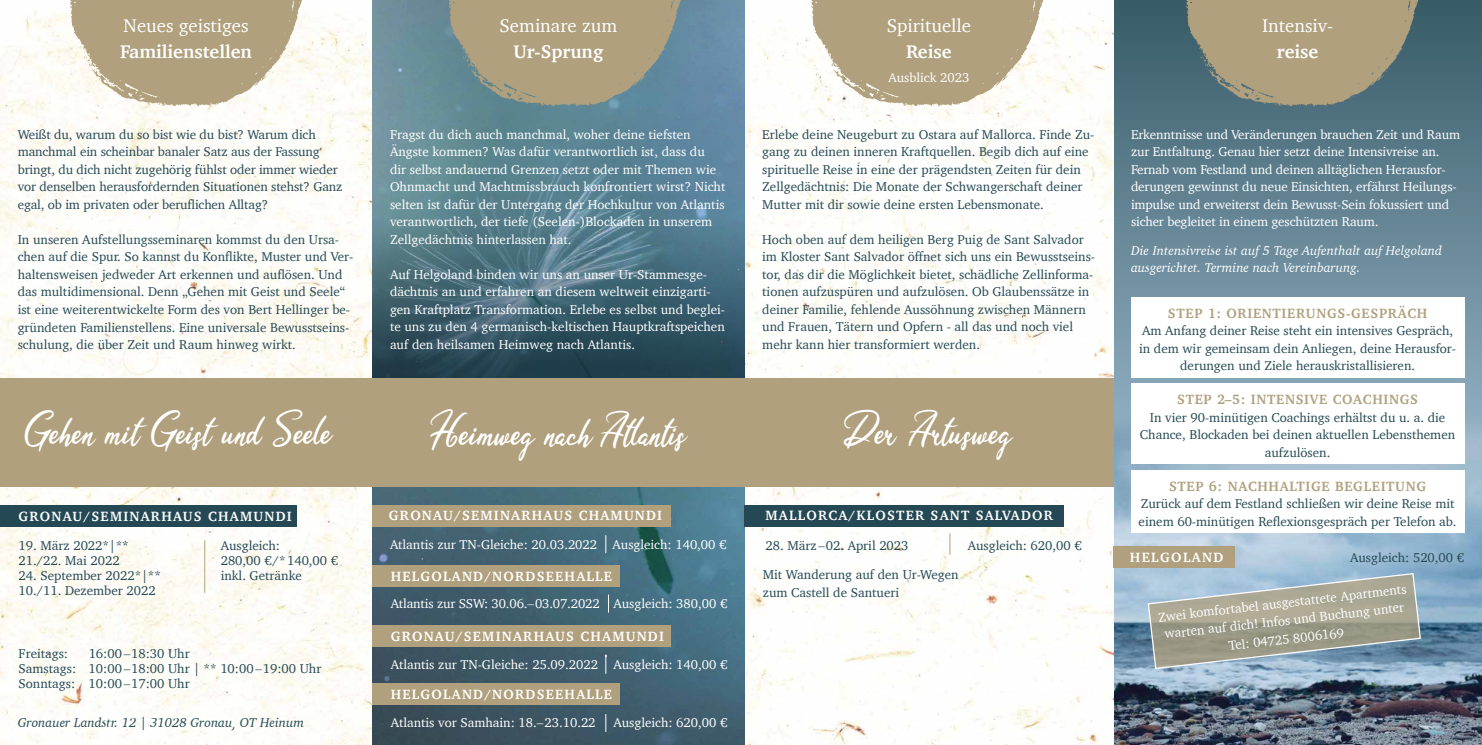
<style>
.page{position:relative;width:1482px;height:745px;background:#fff}
.page>*{position:absolute;margin:0;border:0;box-sizing:border-box;transform-origin:0 0}
.t1{font:46.25px "Olivia Dhorgent";color:#fff}
.t2{font:18.75px "Charter";color:#fff}
.t3{font:700 18.75px "Charter";color:#fff}
.t4{font:700 13.75px "Charter";letter-spacing:.09em;color:#fff}
.t5{font:700 13.75px "Charter";letter-spacing:.05em;color:#b0a07d}
.t6{font:13.12px/17.5px "Charter";color:#254954}
.t7{font:13.12px/17.5px "Charter";color:#fff}
.t8{font:italic 13.12px/17.5px "Charter";color:#fff}
.t9{font:italic 13.12px "Charter";color:#254954}
</style>
<div class="page">
<img style="left:1113px;top:666px;width:368px;height:78px">
<svg style="left:1113px;top:0;width:368px;height:666px;background:#6d8c9d"></svg>
<img style="left:0;top:0;width:1113px;height:744px">
<img style="left:372px;top:0;width:372px;height:744px">
<svg style="left:372px;top:193px;width:372px;height:184px;background:#446877"></svg>
<div style="left:0;top:377px;width:1113px;height:109px;background:#b0a07d"></div>
<div style="left:0;top:505px;width:297px;height:21px;background:#254954"></div>
<div style="left:372px;top:505px;width:299px;height:21px;background:#b0a07d"></div>
<hr style="left:204px;top:540px;width:1px;height:52px;background:#b0a07d">
<div style="left:744px;top:505px;width:319px;height:21px;background:#254954"></div>
<svg style="left:605px;top:535px;width:1px;height:18px"></svg>
<div style="left:372px;top:564px;width:247px;height:22px;background:#b0a07d"></div>
<svg style="left:608px;top:594px;width:1px;height:18px"></svg>
<div style="left:372px;top:625px;width:298px;height:21px;background:#b0a07d"></div>
<svg style="left:605px;top:655px;width:1px;height:18px"></svg>
<div style="left:372px;top:683px;width:247px;height:21px;background:#b0a07d"></div>
<svg style="left:605px;top:713px;width:1px;height:18px"></svg>
<svg style="left:949px;top:533px;width:1px;height:21px"></svg>
<svg style="left:69px;top:0;width:235px;height:107px"></svg>
<svg style="left:447px;top:0;width:236px;height:107px;background:#9c9a83"></svg>
<svg style="left:802px;top:0;width:243px;height:124px"></svg>
<svg style="left:1184px;top:0;width:236px;height:107px;background:#97937b"></svg>
<div style="left:1113px;top:545px;width:121px;height:22px;background:#b0a07d"></div>
<div style="left:1130px;top:383px;width:333px;height:80px;background:#fff"></div>
<div style="left:1130px;top:297px;width:333px;height:80px;background:#fff"></div>
<div style="left:1130px;top:470px;width:333px;height:62px;background:#fff"></div>
<svg style="left:1146px;top:572px;width:275px;height:97px;background:#a0a9a5"></svg>
<h2 class="t2" style="left:124px;top:9px;width:126px">Neues geistiges</h2>
<h2 class="t3" style="left:120px;top:35px;width:133px">Familienstellen</h2>
<p class="t6" style="left:18px;top:125px;width:326px">Weißt du, warum du so bist wie du bist? Warum dich manchmal ein scheinbar banaler Satz aus der Fassung bringt, du dich nicht zugehörig fühlst oder immer wieder vor denselben herausfordernden Situationen stehst? Ganz egal, ob im privaten oder beruflichen Alltag?</p>
<p class="t6" style="left:18px;top:230px;width:337px">In unseren Aufstellungsseminaren kommst du den Ursa&shy;chen auf die Spur. So kannst du Konflikte, Muster und Ver&shy;haltensweisen jedweder Art erkennen und auflösen. Und das multidimensional. Denn „Gehen mit Geist und Seele“ ist eine weiterentwickelte Form des von Bert Hellinger be&shy;gründeten Familienstellens. Eine universale Bewusstseins&shy;schulung, die über Zeit und Raum hinweg wirkt.</p>
<h2 class="t2" style="left:499px;top:9px;width:119px">Seminare zum</h2>
<h2 class="t3" style="left:513px;top:35px;width:91px">Ur-Sprung</h2>
<p class="t7" style="left:390px;top:125px;width:337px">Fragst du dich auch manchmal, woher deine tiefsten Ängste kommen? Was dafür verantwortlich ist, dass du<br>dir selbst andauernd Grenzen setzt oder mit Themen wie Ohnmacht und Machtmissbrauch konfrontiert wirst? Nicht selten ist dafür der Untergang der Hochkultur von Atlantis verantwortlich, der tiefe (Seelen-)Blockaden in unserem Zellgedächtnis hinterlassen hat.</p>
<p class="t7" style="left:390px;top:265px;width:336px">Auf Helgoland binden wir uns an unser Ur-Stammesge&shy;dächtnis an und erfahren an diesem weltweit einzigarti&shy;gen Kraftplatz Transformation. Erlebe es selbst und beglei&shy;te uns zu den 4 germanisch-keltischen Hauptkraftspeichen auf den heilsamen Heimweg nach Atlantis.</p>
<h1 class="t1" style="left:24px;top:408px;width:309px">Gehen mit Geist und Seele</h1>
<h1 class="t1" style="left:430px;top:408px;width:258px">Heimweg nach Atlantis</h1>
<h2 class="t2" style="left:886px;top:9px;width:86px">Spirituelle</h2>
<h2 class="t3" style="left:906px;top:35px;width:47px">Reise</h2>
<p class="t7" style="left:888px;top:68px;width:83px">Ausblick 2023</p>
<p class="t6" style="left:762px;top:125px;width:333px">Erlebe deine Neugeburt zu Ostara auf Mallorca. Finde Zu&shy;gang zu deinen inneren Kraftquellen. Begib dich auf eine spirituelle Reise in eine der prägendsten Zeiten für dein Zellgedächtnis: Die Monate der Schwangerschaft deiner Mutter mit dir sowie deine ersten Lebensmonate.</p>
<p class="t6" style="left:762px;top:230px;width:334px">Hoch oben auf dem heiligen Berg Puig de Sant Salvador im Kloster Sant Salvador öffnet sich uns ein Bewusstseins&shy;tor, das dir die Möglichkeit bietet, schädliche Zellinforma&shy;tionen aufzuspüren und aufzulösen. Ob Glaubenssätze in deiner Familie, fehlende Aussöhnung zwischen Männern und Frauen, Tätern und Opfern - all das und noch viel mehr kann hier transformiert werden.</p>
<h1 class="t1" style="left:844px;top:407px;width:169px">Der Artusweg</h1>
<p class="t4" style="left:18px;top:504px;width:275px">GRONAU/SEMINARHAUS CHAMUNDI</p>
<p class="t4" style="left:389px;top:503px;width:275px">GRONAU/SEMINARHAUS CHAMUNDI</p>
<p class="t6" style="left:221px;top:537px;width:119px;line-height:15px">Ausgleich:<br>280,00 €/*140,00 € inkl. Getränke</p>
<p class="t7" style="left:390px;top:535px;width:209px">Atlantis zur TN-Gleiche: 20.03.2022</p>
<p class="t6" style="left:967px;top:536px;width:115px">Ausgleich: 620,00 €</p>
<p class="t4" style="left:765px;top:503px;width:289px">MALLORCA/KLOSTER SANT SALVADOR</p>
<p class="t7" style="left:612px;top:535px;width:115px">Ausgleich: 140,00 €</p>
<p class="t6" style="left:19px;top:537px;width:112px;line-height:15px">19. März 2022*|**<br>21./22. Mai 2022</p>
<p class="t6" style="left:19px;top:567px;width:144px;line-height:15px">24. September 2022*|**<br>10./11. Dezember 2022</p>
<p class="t6" style="left:765px;top:536px;width:144px">28. März –02. April 2023</p>
<p class="t6" style="left:762px;top:565px;width:197px">Mit Wanderung auf den Ur-Wegen zum Castell de Santueri</p>
<p class="t4" style="left:390px;top:563px;width:223px">HELGOLAND/NORDSEEHALLE</p>
<p class="t7" style="left:391px;top:594px;width:210px">Atlantis zur SSW: 30.06.–03.07.2022</p>
<p class="t7" style="left:613px;top:594px;width:115px">Ausgleich: 380,00 €</p>
<p class="t6" style="left:19px;top:645px;width:304px;line-height:15px;text-indent:70px">16:00–18:30 Uhr<br>Samstags: 10:00–18:00 Uhr | ** 10:00–19:00 Uhr<br>Sonntags: 10:00–17:00 Uhr</p>
<p class="t6" style="left:19px;top:643px;width:51px">Freitags:</p>
<p class="t9" style="left:18px;top:711px;width:288px">Gronauer Landstr. 12 | 31028 Gronau, OT Heinum</p>
<p class="t4" style="left:390px;top:624px;width:275px">GRONAU/SEMINARHAUS CHAMUNDI</p>
<p class="t7" style="left:613px;top:654px;width:115px">Ausgleich: 140,00 €</p>
<p class="t7" style="left:391px;top:654px;width:209px">Atlantis zur TN-Gleiche: 25.09.2022</p>
<p class="t4" style="left:390px;top:682px;width:223px">HELGOLAND/NORDSEEHALLE</p>
<p class="t7" style="left:391px;top:713px;width:206px">Atlantis vor Samhain: 18.–23.10.22</p>
<p class="t7" style="left:613px;top:713px;width:115px">Ausgleich: 620,00 €</p>
<h2 class="t2" style="left:1261px;top:9px;width:72px">Intensiv-</h2>
<h2 class="t3" style="left:1276px;top:35px;width:43px">reise</h2>
<p class="t7" style="left:1130px;top:125px;width:331px">Erkenntnisse und Veränderungen brauchen Zeit und Raum zur Entfaltung. Genau hier setzt deine Intensivreise an.<br>Fernab vom Festland und deinen alltäglichen Herausfor&shy;derungen gewinnst du neue Einsichten, erfährst Heilungs&shy;impulse und erweiterst dein Bewusst-Sein fokussiert und sicher begleitet in einem geschützten Raum.</p>
<p class="t8" style="left:1130px;top:241px;width:312px">Die Intensivreise ist auf 5 Tage Aufenthalt auf Helgoland ausgerichtet. Termine nach Vereinbarung.</p>
<p class="t5" style="left:1167px;top:301px;width:261px">STEP 1: ORIENTIERUNGS-GESPRÄCH</p>
<p class="t6" style="left:1138px;top:321px;width:318px;text-align:center">Am Anfang deiner Reise steht ein intensives Gespräch, in dem wir gemeinsam dein Anliegen, deine Herausfor&shy;derungen und Ziele herauskristallisieren.</p>
<p class="t5" style="left:1176px;top:387px;width:242px">STEP 2–5: INTENSIVE COACHINGS</p>
<p class="t6" style="left:1139px;top:408px;width:317px;text-align:center">In vier 90-minütigen Coachings erhältst du u. a. die<br>Chance, Blockaden bei deinen aktuellen Lebensthemen aufzulösen.</p>
<p class="t5" style="left:1168px;top:474px;width:258px">STEP 6: NACHHALTIGE BEGLEITUNG</p>
<p class="t6" style="left:1138px;top:494px;width:319px">Zurück auf dem Festland schließen wir deine Reise mit einem 60-minütigen Reflexionsgespräch per Telefon ab.</p>
<p class="t4" style="left:1129px;top:544px;width:95px">HELGOLAND</p>
<p class="t6" style="left:1349px;top:548px;width:115px">Ausgleich: 520,00 €</p>
<p class="t7" style="left:1156px;top:606px;width:251px;line-height:18.1px;text-align:center;rotate:-6deg">Zwei komfortabel ausgestattete Apartments warten auf dich! Infos und Buchung unter<br>Tel: 04725 8006169</p>
</div>
